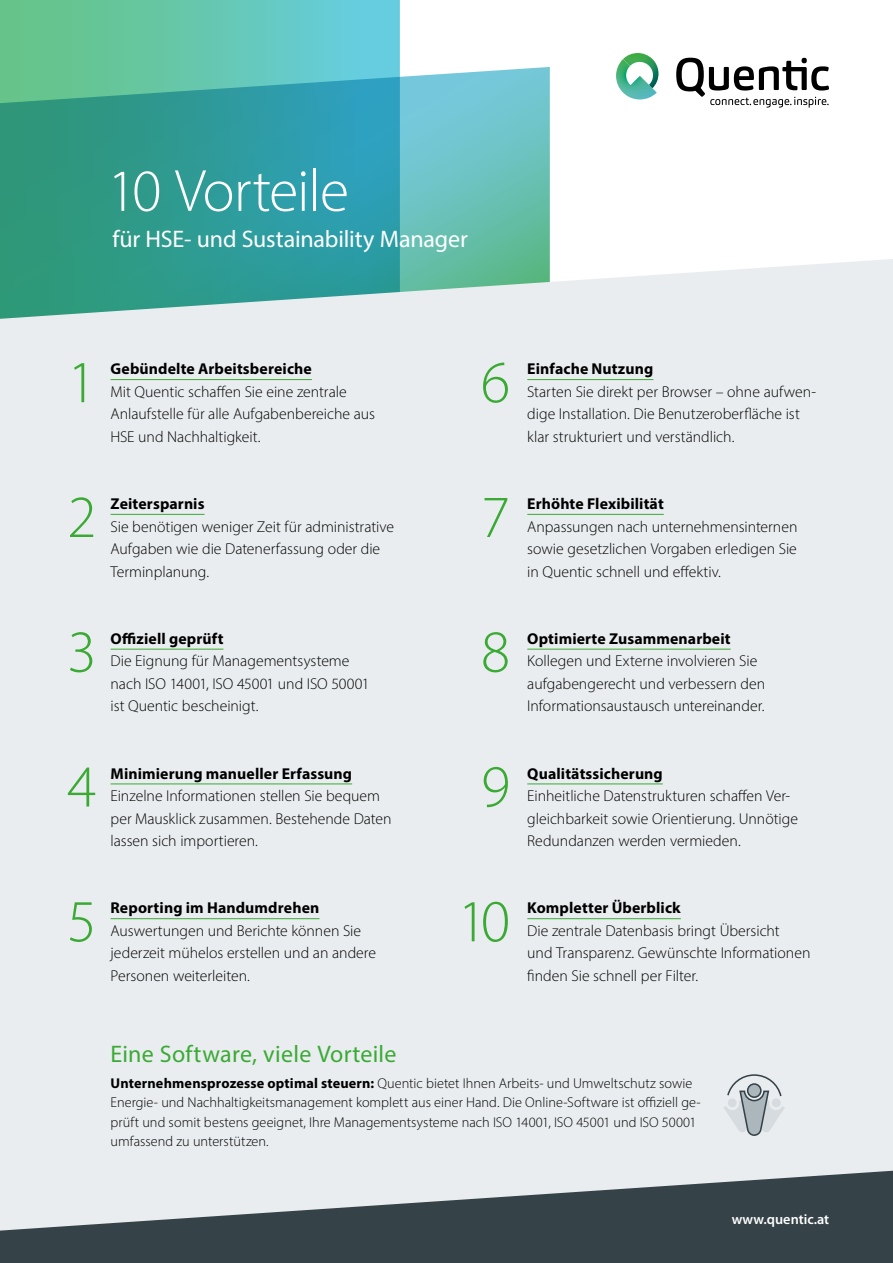
<style>
.page{position:relative;width:893px;height:1263px;background:#fff}
.page>*{position:absolute;margin:0;border:0;box-sizing:border-box;transform-origin:0 0}
.t1{font:300 60px "Myriad Pro";color:#3aaa35}
.t2{font:300 60px "Myriad Pro";letter-spacing:-.02em;color:#fff}
.t3{font:24px "Myriad Pro";letter-spacing:-.01em;color:#fff}
.t4{font:24px "Myriad Pro";letter-spacing:.01em;color:#3aaa35}
.t5{font:300 15.75px/22.5px "Myriad Pro";color:#000}
.t6{font:700 15.75px "Myriad Pro";letter-spacing:.005em;color:#000}
.t7{font:300 14.25px/19.5px "Myriad Pro";color:#000}
.t8{font:600 14.25px "Myriad Pro";color:#fff}
.s1{font-weight:700}
</style>
<div class="page">
<svg style="left:0;top:0;width:400px;height:67px;background:#66c7b1"></svg>
<svg style="left:0;top:67px;width:550px;height:192px;background:#45aaa5"></svg>
<div style="left:0;top:259px;width:893px;height:912px;background:#eaedef"></div>
<svg style="left:0;top:1171px;width:893px;height:92px;background:#6f797d"></svg>
<hr style="left:527px;top:379px;width:126px;height:1px;background:#3aaa35">
<hr style="left:527px;top:514px;width:137px;height:1px;background:#3aaa35">
<hr style="left:527px;top:649px;width:204px;height:1px;background:#3aaa35">
<hr style="left:527px;top:783px;width:136px;height:1px;background:#3aaa35">
<hr style="left:527px;top:918px;width:154px;height:1px;background:#3aaa35">
<hr style="left:111px;top:379px;width:201px;height:1px;background:#3aaa35">
<hr style="left:111px;top:514px;width:94px;height:1px;background:#3aaa35">
<hr style="left:111px;top:649px;width:112px;height:1px;background:#3aaa35">
<hr style="left:111px;top:783px;width:241px;height:1px;background:#3aaa35">
<hr style="left:111px;top:918px;width:208px;height:1px;background:#3aaa35">
<svg style="left:723px;top:1073px;width:62px;height:71px;background:#ccd2d5"></svg>
<svg style="left:676px;top:58px;width:153px;height:50px"></svg>
<img style="left:616px;top:59px;width:41px;height:40px">
<img style="left:623px;top:53px;width:35px;height:35px">
<h1 class="t2" style="left:107px;top:155px;width:243px">10 Vorteile</h1>
<h2 class="t3" style="left:112px;top:224px;width:357px">für HSE- und Sustainability Manager</h2>
<h1 class="t1" style="left:67px;top:346px;width:31px">1</h1>
<p class="t6" style="left:111px;top:359px;width:203px">Gebündelte Arbeitsbereiche</p>
<p class="t5" style="left:111px;top:380px;width:266px">Mit Quentic schaffen Sie eine zentrale<br>Anlaufstelle für alle Aufgabenbereiche aus<br>HSE und Nachhaltigkeit.</p>
<h1 class="t1" style="left:67px;top:481px;width:31px">2</h1>
<p class="t6" style="left:111px;top:493px;width:95px">Zeitersparnis</p>
<p class="t5" style="left:111px;top:515px;width:285px">Sie benötigen weniger Zeit für administrative<br>Aufgaben wie die Datenerfassung oder die<br>Terminplanung.</p>
<h1 class="t1" style="left:67px;top:616px;width:31px">3</h1>
<p class="t6" style="left:111px;top:628px;width:114px">Offiziell geprüft</p>
<p class="t5" style="left:111px;top:650px;width:261px">Die Eignung für Managementsysteme nach ISO 14001, ISO 45001 und ISO 50001 ist Quentic bescheinigt.</p>
<h1 class="t1" style="left:67px;top:750px;width:31px">4</h1>
<p class="t6" style="left:111px;top:763px;width:243px">Minimierung manueller Erfassung</p>
<p class="t5" style="left:111px;top:784px;width:283px">Einzelne Informationen stellen Sie bequem per Mausklick zusammen. Bestehende Daten lassen sich importieren.</p>
<h1 class="t1" style="left:481px;top:346px;width:31px">6</h1>
<p class="t6" style="left:527px;top:359px;width:128px">Einfache Nutzung</p>
<p class="t5" style="left:527px;top:380px;width:290px">Starten Sie direkt per Browser – ohne aufwen&shy;dige Installation. Die Benutzeroberfläche ist klar strukturiert und verständlich.</p>
<h1 class="t1" style="left:481px;top:481px;width:31px">7</h1>
<p class="t6" style="left:527px;top:493px;width:138px">Erhöhte Flexibilität</p>
<p class="t5" style="left:527px;top:515px;width:272px;text-align:justify">Anpassungen nach unternehmensinternen sowie gesetzlichen Vorgaben erledigen Sie in Quentic schnell und effektiv.</p>
<h1 class="t1" style="left:481px;top:616px;width:31px">8</h1>
<p class="t6" style="left:527px;top:628px;width:205px">Optimierte Zusammenarbeit</p>
<p class="t5" style="left:527px;top:650px;width:239px">Kollegen und Externe involvieren Sie aufgabengerecht und verbessern den<br>Informationsaustausch untereinander.</p>
<h1 class="t1" style="left:481px;top:750px;width:31px">9</h1>
<p class="t6" style="left:527px;top:763px;width:137px">Qualitätssicherung</p>
<p class="t5" style="left:527px;top:784px;width:272px">Einheitliche Datenstrukturen schaffen Ver&shy;gleichbarkeit sowie Orientierung. Unnötige<br>Redundanzen werden vermieden.</p>
<h1 class="t1" style="left:67px;top:885px;width:31px">5</h1>
<p class="t6" style="left:111px;top:898px;width:210px">Reporting im Handumdrehen</p>
<p class="t5" style="left:111px;top:919px;width:267px">Auswertungen und Berichte können Sie jederzeit mühelos erstellen und an andere<br>Personen weiterleiten.</p>
<h1 class="t1" style="left:458px;top:885px;width:54px">10</h1>
<p class="t6" style="left:527px;top:898px;width:155px">Kompletter Überblick</p>
<p class="t5" style="left:527px;top:919px;width:285px">Die zentrale Datenbasis bringt Übersicht<br>und Transparenz. Gewünschte Informationen finden Sie schnell per Filter.</p>
<h2 class="t4" style="left:111px;top:1039px;width:288px">Eine Software, viele Vorteile</h2>
<p class="t7" style="left:111px;top:1073px;width:592px"><span class="s1">Unternehmensprozesse optimal steuern:</span> Quentic bietet Ihnen Arbeits- und Umweltschutz sowie Energie- und Nachhaltigkeitsmanagement komplett aus einer Hand. Die Online-Software ist offiziell ge&shy;prüft und somit bestens geeignet, Ihre Managementsysteme nach ISO 14001, ISO 45001 und ISO 50001 umfassend zu unterstützen.</p>
<p class="t8" style="left:732px;top:1210px;width:99px">www.quentic.at</p>
</div>
